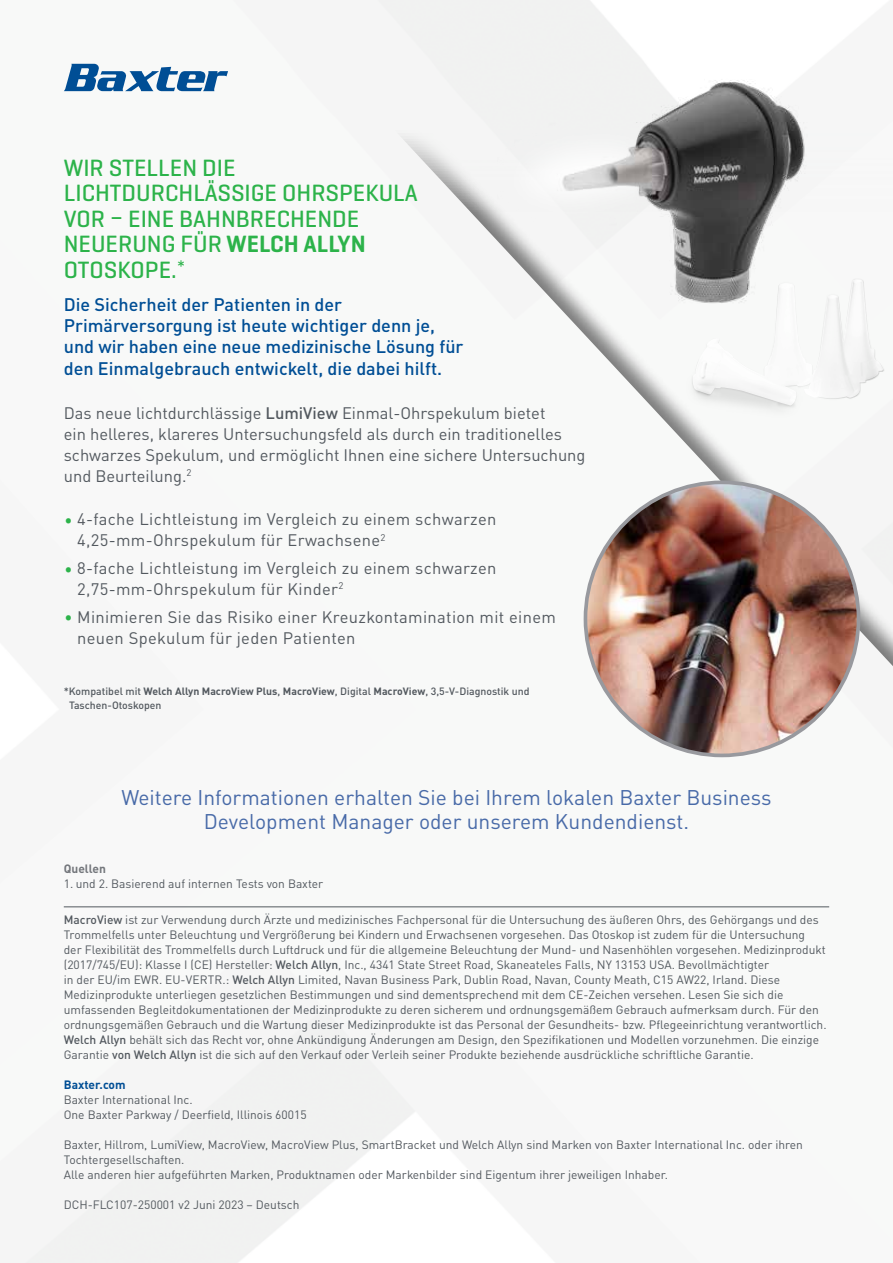
<style>
.page{position:relative;width:893px;height:1263px;background:#fff}
.page>*{position:absolute;margin:0;border:0;box-sizing:border-box;transform-origin:0 0}
.t1{font:42px "Myriad Pro";color:#2cb34a}
.t2{font:500 24px/25.5px "Geogrotesque";color:#2cb34a}
.t3{font:21px/24px "DIN Pro";color:#486aa8;text-align:center}
.t4{font:500 18px/21.5px "DIN Pro";color:#004e95}
.t5{font:16.5px/21px "DIN Pro";letter-spacing:.01em;color:#53595f}
.t6{font:12px/15px "DIN Pro";color:#53595f}
.t7{font:700 12px "DIN Pro";color:#004e95}
.t8{font:700 12px "DIN Pro";color:#73767b}
.t9{font:500 10.5px/13.5px "DIN Pro";color:#53595f}
.s1{font-weight:600}
.s2{font-weight:500}
.s3{font-weight:700}
</style>
<div class="page">
<img style="left:25px;top:63px;width:821px;height:1200px">
<hr style="left:64px;top:906px;width:765px;height:1px;background:#53595f">
<div style="left:311px;top:0;width:582px;height:681px;background:#f8f9f8"></div>
<img style="left:463px;top:82px;width:342px;height:295px">
<img style="left:585px;top:482px;width:273px;height:273px;border-radius:137px">
<svg style="left:64px;top:64px;width:164px;height:27px"></svg>
<img style="left:657px;top:261px;width:227px;height:185px">
<img style="left:692px;top:281px;width:191px;height:124px">
<h2 class="t2" style="left:64px;top:154px;width:356px">WIR STELLEN DIE<br>LICHTDURCHLÄSSIGE OHRSPEKULA<br>VOR – EINE BAHNBRECHENDE<br>NEUERUNG FÜR <span class="s1">WELCH ALLYN<br></span>OTOSKOPE.<sup>*</sup></h2>
<h3 class="t4" style="left:64px;top:291px;width:401px">Die Sicherheit der Patienten in der Primärversorgung ist heute wichtiger denn je, und wir haben eine neue medizinische Lösung für den Einmalgebrauch entwickelt, die dabei hilft.</h3>
<h3 class="t5" style="left:64px;top:400px;width:523px">Das neue lichtdurchlässige <span class="s2">LumiView</span> Einmal-Ohrspekulum bietet<br>ein helleres, klareres Untersuchungsfeld als durch ein traditionelles schwarzes Spekulum, und ermöglicht Ihnen eine sichere Untersuchung und Beurteilung.<sup>2</sup></h3>
<h1 class="t1" style="left:64px;top:483px;width:10px">.</h1>
<h3 class="t5" style="left:77px;top:507px;width:421px">4-fache Lichtleistung im Vergleich zu einem schwarzen<br>4,25-mm-Ohrspekulum für Erwachsene<sup>2</sup></h3>
<h1 class="t1" style="left:64px;top:531px;width:10px">.</h1>
<h3 class="t5" style="left:77px;top:556px;width:421px">8-fache Lichtleistung im Vergleich zu einem schwarzen<br>2,75-mm-Ohrspekulum für Kinder<sup>2</sup></h3>
<h1 class="t1" style="left:64px;top:580px;width:10px">.</h1>
<h3 class="t5" style="left:77px;top:604px;width:480px">Minimieren Sie das Risiko einer Kreuzkontamination mit einem neuen Spekulum für jeden Patienten</h3>
<p class="t9" style="left:69px;top:684px;width:462px;text-indent:-5px">*Kompatibel mit <span class="s3">Welch Allyn MacroView Plus</span>, <span class="s3">MacroView</span>, Digital <span class="s3">MacroView</span>, 3,5-V-Diagnostik und<br>Taschen‑Otoskopen</p>
<h3 class="t3" style="left:121px;top:783px;width:652px">Weitere Informationen erhalten Sie bei Ihrem lokalen Baxter Business<br>Development Manager oder unserem Kundendienst.</h3>
<p class="t8" style="left:64px;top:858px;width:44px">Quellen</p>
<p class="t6" style="left:64px;top:875px;width:261px">1. und 2. Basierend auf internen Tests von Baxter</p>
<p class="t6" style="left:64px;top:911px;width:764px"><span class="s2">MacroView</span> ist zur Verwendung durch Ärzte und medizinisches Fachpersonal für die Untersuchung des äußeren Ohrs, des Gehörgangs und des Trommelfells unter Beleuchtung und Vergrößerung bei Kindern und Erwachsenen vorgesehen. Das Otoskop ist zudem für die Untersuchung<br>der Flexibilität des Trommelfells durch Luftdruck und für die allgemeine Beleuchtung der Mund- und Nasenhöhlen vorgesehen. Medizinprodukt (2017/745/EU): Klasse I (CE) Hersteller: <span class="s2">Welch Allyn</span>, Inc., 4341 State Street Road, Skaneateles Falls, NY 13153 USA. Bevollmächtigter<br>in der EU/im EWR. EU-VERTR.: <span class="s2">Welch Allyn</span> Limited, Navan Business Park, Dublin Road, Navan, County Meath, C15 AW22, Irland. Diese Medizinprodukte unterliegen gesetzlichen Bestimmungen und sind dementsprechend mit dem CE-Zeichen versehen. Lesen Sie sich die umfassenden Begleitdokumentationen der Medizinprodukte zu deren sicherem und ordnungsgemäßem Gebrauch aufmerksam durch. Für den ordnungsgemäßen Gebrauch und die Wartung dieser Medizinprodukte ist das Personal der Gesundheits- bzw. Pflegeeinrichtung verantwortlich.<br><span class="s2">Welch Allyn</span> behält sich das Recht vor, ohne Ankündigung Änderungen am Design, den Spezifikationen und Modellen vorzunehmen. Die einzige Garantie <span class="s2">von Welch Allyn</span> ist die sich auf den Verkauf oder Verleih seiner Produkte beziehende ausdrückliche schriftliche Garantie.</p>
<p class="t7" style="left:64px;top:1075px;width:63px">Baxter.com</p>
<p class="t6" style="left:64px;top:1091px;width:244px">Baxter International Inc.<br>One Baxter Parkway / Deerfield, Illinois 60015</p>
<p class="t6" style="left:64px;top:1136px;width:741px">Baxter, Hillrom, LumiView, MacroView, MacroView Plus, SmartBracket und Welch Allyn sind Marken von Baxter International Inc. oder ihren<br>Tochtergesellschaften.<br>Alle anderen hier aufgeführten Marken, Produktnamen oder Markenbilder sind Eigentum ihrer jeweiligen Inhaber.</p>
<p class="t6" style="left:64px;top:1196px;width:237px">DCH-FLC107-250001 v2 Juni 2023 – Deutsch</p>
</div>
